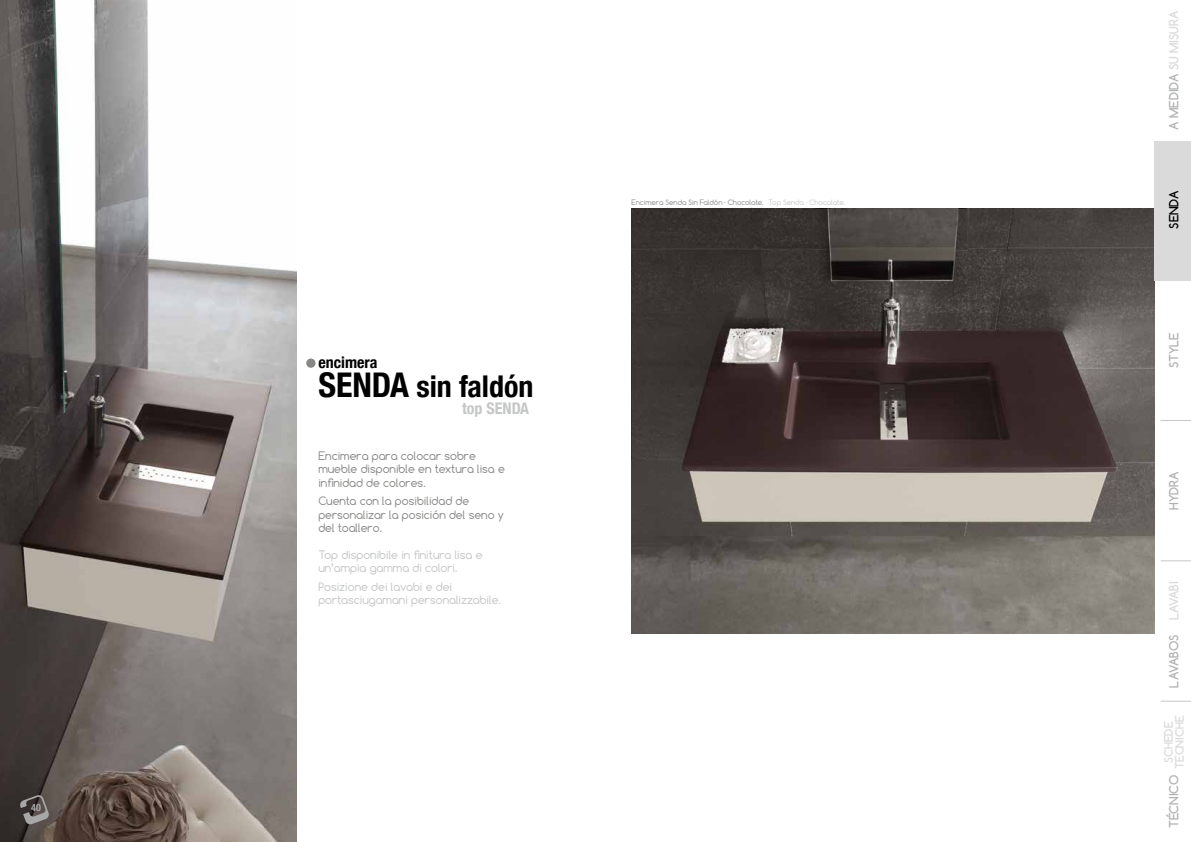
<style>
.page{position:relative;width:1191px;height:842px;background:#fff}
.page>*{position:absolute;margin:0;border:0;box-sizing:border-box;transform-origin:0 0}
.t1{font:700 condensed 30px "Helvetica Neue LT";color:#000}
.t2{font:700 condensed 16px "Helvetica Neue LT";color:#000}
.t3{font:700 condensed 16px "Helvetica Neue LT";color:#c5c6c6}
.t4{font:700 12px "Comfortaa";color:#b1b2b3}
.t5{font:700 12px "Comfortaa";color:#dadada}
.t6{font:700 12px "Comfortaa";color:#000}
.t7{font:11px/13.2px "Comfortaa";color:#878786}
.t8{font:11px/13.2px "Comfortaa";color:#c5c6c6}
.t9{font:700 11px/11px "Comfortaa";color:#dadada;text-align:center}
.t10{font:700 condensed 10px "Helvetica Neue LT";color:#a7a7a8}
.t11{font:7px "Comfortaa";color:#878786}
.t12{font:7px "Comfortaa";color:#c5c6c6}
.s1{font-size:34px}
.s2{color:#b1b2b3}
</style>
<div class="page">
<img style="left:0;top:0;width:296px;height:842px">
<img style="left:631px;top:208px;width:524px;height:426px">
<div style="left:306px;top:358px;width:9px;height:10px;background:#878786;border-radius:50%"></div>
<hr style="left:1160px;top:560px;width:31px;height:1px;background:#c5c6c6">
<hr style="left:1160px;top:701px;width:31px;height:1px;background:#c5c6c6">
<hr style="left:1160px;top:420px;width:31px;height:1px;background:#c5c6c6">
<div style="left:1155px;top:141px;width:36px;height:140px;background:#dadada"></div>
<svg style="left:19px;top:794px;width:30px;height:31px"></svg>
<p class="t10" style="left:31px;top:801px;width:11px">40</p>
<h2 class="t2" style="left:318px;top:352px;width:61px">encimera</h2>
<h1 class="t1" style="left:318px;top:369px;width:217px"><span class="s1">SENDA</span> sin faldón</h1>
<h2 class="t3" style="left:462px;top:398px;width:68px">top SENDA</h2>
<p class="t7" style="left:318px;top:449px;width:188px">Encimera para colocar sobre mueble disponible en textura lisa e infinidad de colores.</p>
<p class="t7" style="left:318px;top:495px;width:187px">Cuenta con la posibilidad de personalizar la posición del seno y del toallero.</p>
<p class="t8" style="left:318px;top:548px;width:166px">Top disponibile in finitura lisa e un’ampia gamma di colori.</p>
<p class="t8" style="left:318px;top:580px;width:184px">Posizione dei lavabi e dei portasciugamani personalizzabile.</p>
<p class="t11" style="left:631px;top:197px;width:134px">Encimera Senda Sin Faldón · Chocolate.</p>
<p class="t12" style="left:768px;top:197px;width:78px">Top Senda · Chocolate.</p>
<p class="t5" style="left:1166px;top:130px;width:121px;rotate:-90deg"><span class="s2">A MEDIDA</span> SU MISURA</p>
<p class="t6" style="left:1166px;top:229px;width:39px;rotate:-90deg">SENDA</p>
<p class="t4" style="left:1166px;top:368px;width:38px;rotate:-90deg">STYLE</p>
<p class="t4" style="left:1166px;top:510px;width:40px;rotate:-90deg">HYDRA</p>
<p class="t5" style="left:1166px;top:620px;width:41px;rotate:-90deg">LAVABI</p>
<p class="t4" style="left:1166px;top:687px;width:54px;rotate:-90deg">LAVABOS</p>
<p class="t9" style="left:1163px;top:769px;width:55px;rotate:-90deg">SCHEDE<br>TECNICHE</p>
<p class="t4" style="left:1166px;top:828px;width:55px;rotate:-90deg">TÉCNICO</p>
</div>
